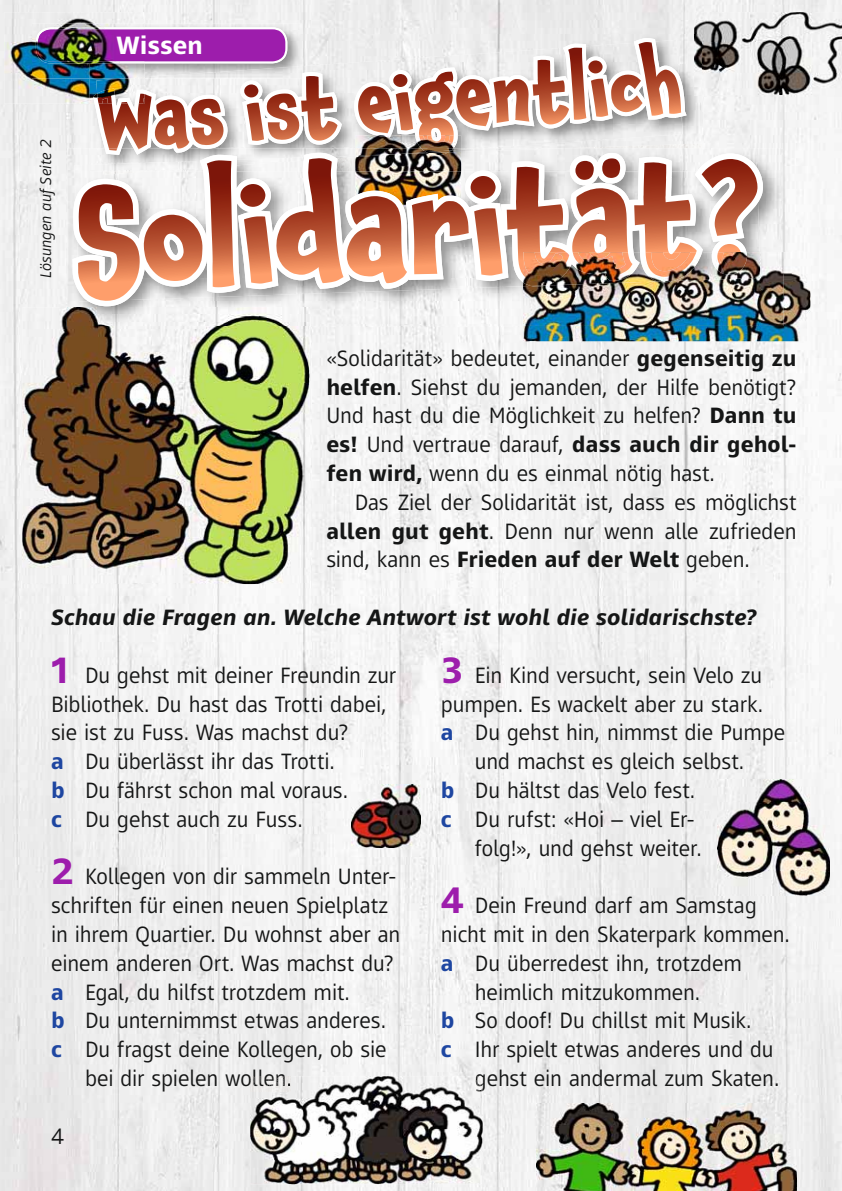
<style>
.page{position:relative;width:842px;height:1191px;background:#fff}
.page>*{position:absolute;margin:0;border:0;box-sizing:border-box;transform-origin:0 0}
.t1{font:700 26px "Mayberry Pro";letter-spacing:.005em;color:#fff}
.t2{font:23px/28.8px "Mayberry Pro";color:#151616;text-align:justify}
.t3{font:italic 700 23px "Mayberry Pro";color:#151616}
.t4{font:italic 16px "Mayberry Pro";letter-spacing:.005em;color:#151616}
.s1{font-weight:700}
.s2{font-weight:700;font-size:38px;color:#9d1dac}
.s3{font-weight:700;color:#1e46a1}
.s4{color:#121313}
.s5{color:#141515}
</style>
<div class="page">
<img style="left:0;top:0;width:842px;height:1191px">
<img style="left:90px;top:34px;width:612px;height:114px">
<img style="left:687px;top:143px;width:15px;height:5px">
<svg style="left:145px;top:38px;width:542px;height:110px"></svg>
<img style="left:355px;top:135px;width:106px;height:13px">
<img style="left:375px;top:135px;width:83px;height:13px">
<img style="left:145px;top:24px;width:157px;height:42px">
<img style="left:145px;top:66px;width:157px;height:12px">
<svg style="left:145px;top:27px;width:142px;height:36px;background:#a93ab6"></svg>
<img style="left:67px;top:148px;width:716px;height:178px">
<img style="left:90px;top:148px;width:612px;height:5px">
<img style="left:428px;top:152px;width:20px;height:1px">
<svg style="left:72px;top:153px;width:691px;height:153px"></svg>
<svg style="left:78px;top:160px;width:192px;height:141px"></svg>
<img style="left:22px;top:307px;width:287px;height:277px">
<img style="left:67px;top:307px;width:242px;height:19px">
<img style="left:718px;top:780px;width:112px;height:115px">
<img style="left:694px;top:12px;width:148px;height:83px">
<img style="left:694px;top:34px;width:8px;height:61px">
<img style="left:351px;top:784px;width:70px;height:63px">
<img style="left:250px;top:1076px;width:233px;height:108px">
<img style="left:250px;top:1076px;width:40px;height:15px">
<img style="left:476px;top:1076px;width:7px;height:15px">
<img style="left:537px;top:1103px;width:260px;height:88px">
<img style="left:523px;top:252px;width:287px;height:89px">
<img style="left:523px;top:252px;width:260px;height:74px">
<img style="left:531px;top:286px;width:142px;height:1px">
<img style="left:747px;top:252px;width:14px;height:34px">
<img style="left:523px;top:252px;width:224px;height:34px">
<img style="left:4px;top:12px;width:141px;height:92px">
<img style="left:90px;top:78px;width:6px;height:26px">
<svg style="left:93px;top:93px;width:128px;height:58px"></svg>
<img style="left:96px;top:78px;width:49px;height:26px">
<img style="left:97px;top:89px;width:48px;height:15px">
<img style="left:32px;top:24px;width:113px;height:54px">
<img style="left:90px;top:63px;width:55px;height:15px">
<svg style="left:126px;top:77px;width:19px;height:1px"></svg>
<img style="left:36px;top:27px;width:109px;height:36px">
<p class="t4" style="left:40px;top:278px;width:141px;rotate:-90deg">Lösungen auf Seite 2</p>
<p class="t1" style="left:117px;top:35px;width:88px">Wissen</p>
<p class="t2" style="left:326px;top:346px;width:472px">«Solidarität» bedeutet, einander <span class="s1">gegenseitig zu helfen</span>. Siehst du jemanden, der Hilfe benötigt?<br>Und hast du die Möglichkeit zu helfen? <span class="s1">Dann tu es!</span> Und vertraue darauf, <span class="s1">dass auch dir gehol&shy;fen wird,</span> wenn du es einmal nötig hast.</p>
<p class="t2" style="left:326px;top:490px;width:472px;text-indent:28px">Das Ziel der Solidarität ist, dass es möglichst <span class="s1">allen gut geht</span>. Denn nur wenn alle zufrieden sind, kann es <span class="s1">Frieden auf der Welt</span> geben.</p>
<p class="t3" style="left:51px;top:608px;width:707px">Schau die Fragen an. Welche Antwort ist wohl die solidarischste?</p>
<p class="t2" style="left:51px;top:663px;width:347px;text-align:left"><span class="s2">-</span> Du gehst mit deiner Freundin zur<br>Bibliothek. Du hast das Trotti dabei, sie ist zu Fuss. Was machst du?<br><span class="s3">a</span> Du überlässt ihr das Trotti.<br><span class="s3">b</span> Du fährst schon mal voraus.<br><span class="s3">c</span> Du gehst auch zu Fuss.</p>
<p class="t2" style="left:51px;top:864px;width:347px"><span class="s2">2</span> Kollegen von dir sammeln Unter-</p>
<p class="t2" style="left:51px;top:893px;width:339px">schriften für einen neuen Spielplatz</p>
<p class="t2" style="left:51px;top:922px;width:351px">in ihrem Quartier. Du wohnst aber an</p>
<p class="t2" style="left:51px;top:951px;width:344px">einem anderen Ort. Was machst du?</p>
<p class="t2" style="left:51px;top:980px;width:300px"><span class="s3">a</span> Egal, du hilfst trotzdem mit.</p>
<p class="t2" style="left:51px;top:1008px;width:337px"><span class="s3">b</span> Du unternimmst etwas anderes.</p>
<p class="t2" style="left:51px;top:1037px;width:337px"><span class="s3">c</span> Du fragst deine Kollegen, ob sie</p>
<p class="t2" style="left:85px;top:1066px;width:208px">bei dir spielen w<span class="s4">ollen.</span></p>
<p class="t2" style="left:441px;top:663px;width:323px"><span class="s2">3</span> Ein Kind versucht, sein Velo zu</p>
<p class="t2" style="left:441px;top:692px;width:324px">pumpen. Es wackelt aber zu stark.</p>
<p class="t2" style="left:441px;top:720px;width:346px"><span class="s3">a</span> Du gehst hin, nimmst die Pumpe</p>
<p class="t2" style="left:475px;top:749px;width:271px">und machst es gleich selbst.</p>
<p class="t2" style="left:441px;top:778px;width:256px"><span class="s3">b</span> Du hältst das Velo fest.</p>
<p class="t2" style="left:441px;top:807px;width:256px"><span class="s3">c</span> Du rufst: «Hoi – viel Er-</p>
<p class="t2" style="left:475px;top:836px;width:228px">folg!», und gehst weiter.</p>
<p class="t2" style="left:441px;top:893px;width:317px"><span class="s2">4</span> Dein Freund darf am Samstag</p>
<p class="t2" style="left:441px;top:922px;width:351px">nicht mit in den Skaterpark kommen.</p>
<p class="t2" style="left:441px;top:951px;width:302px"><span class="s3">a</span> Du überredest ihn, trotzdem</p>
<p class="t2" style="left:475px;top:980px;width:227px">heimlich mitzukommen.</p>
<p class="t2" style="left:441px;top:1008px;width:312px"><span class="s3">b</span> So doof! Du chillst mit Musik.</p>
<p class="t2" style="left:441px;top:1037px;width:334px"><span class="s3">c</span> Ihr spielt etwas anderes und du</p>
<p class="t2" style="left:475px;top:1066px;width:306px"><span class="s5">g</span>ehst ein andermal zum Skaten.</p>
<p class="t2" style="left:51px;top:1124px;width:15px">4</p>
</div>
